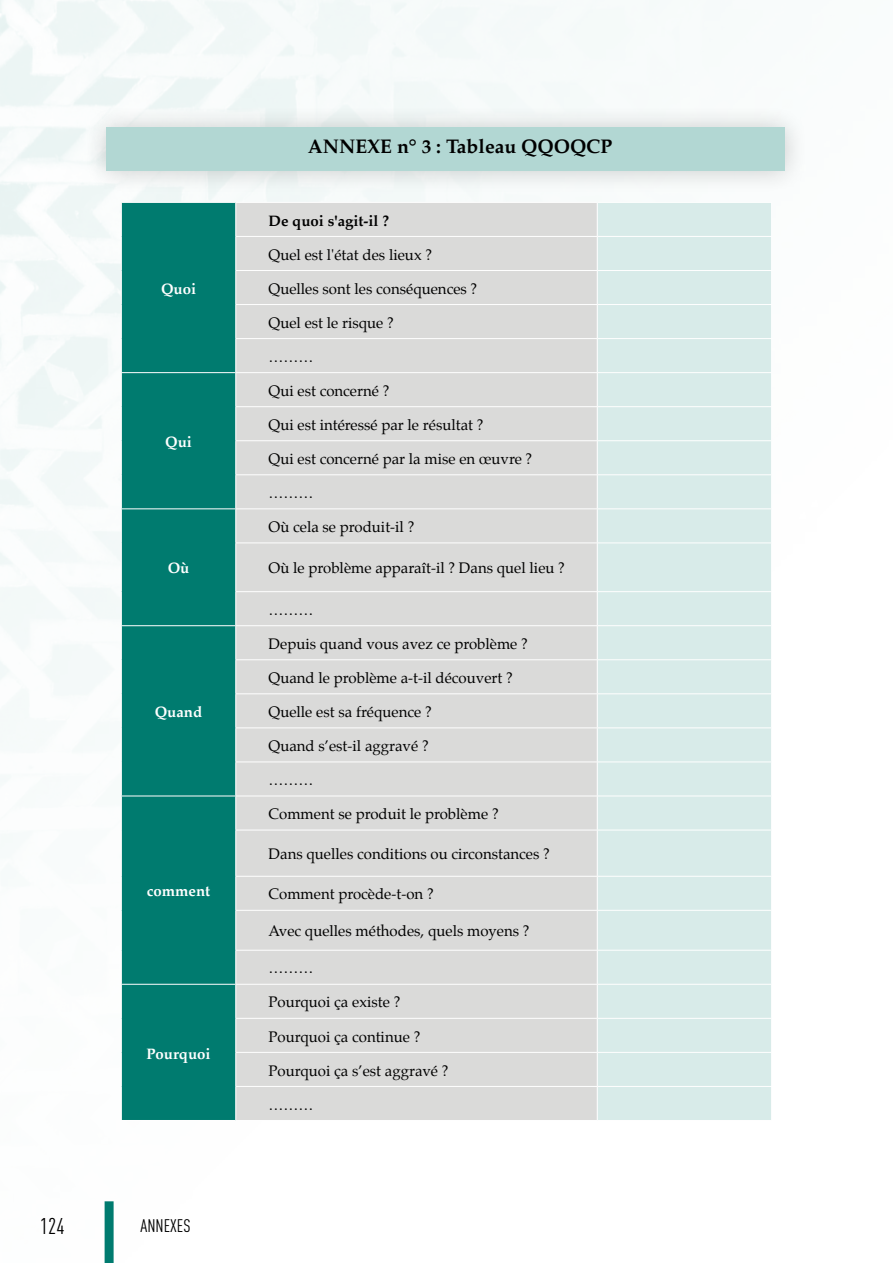
<style>
.page{position:relative;width:893px;height:1263px;background:#fff}
.page>*{position:absolute;margin:0;border:0;box-sizing:border-box;transform-origin:0 0}
.t1{font:condensed 22.5px "DINOT";color:#000}
.t2{font:700 19.5px "Palatino";color:#000}
.t3{font:condensed 18px "DINOT";color:#000}
.t4{font:15px "Palatino";color:#000}
.t5{font:700 15px "Palatino";color:#fff}
.t6{font:700 15px "Palatino";color:#000}
</style>
<div class="page">
<div style="left:105px;top:1201px;width:9px;height:62px;background:#007b6f"></div>
<div style="left:82px;top:104px;width:727px;height:91px;background:#000;opacity:.2"></div>
<div style="left:106px;top:128px;width:679px;height:43px;background:#b2d7d3"></div>
<div style="left:122px;top:203px;width:113px;height:917px;background:#007b6f"></div>
<div style="left:236px;top:203px;width:361px;height:917px;background:#dadad9"></div>
<div style="left:598px;top:203px;width:173px;height:917px;background:#d8ebe9"></div>
<hr style="left:235px;top:236px;width:362px;height:1px;background:#fff">
<hr style="left:597px;top:236px;width:175px;height:1px;background:#fff">
<hr style="left:235px;top:270px;width:362px;height:1px;background:#fff">
<hr style="left:597px;top:270px;width:175px;height:1px;background:#fff">
<hr style="left:235px;top:304px;width:362px;height:1px;background:#fff">
<hr style="left:597px;top:304px;width:175px;height:1px;background:#fff">
<hr style="left:235px;top:338px;width:362px;height:1px;background:#fff">
<hr style="left:597px;top:338px;width:175px;height:1px;background:#fff">
<hr style="left:121px;top:372px;width:115px;height:1px;background:#fff">
<hr style="left:236px;top:372px;width:361px;height:1px;background:#fff">
<hr style="left:597px;top:372px;width:175px;height:1px;background:#fff">
<hr style="left:235px;top:406px;width:362px;height:1px;background:#fff">
<hr style="left:597px;top:406px;width:175px;height:1px;background:#fff">
<hr style="left:235px;top:440px;width:362px;height:1px;background:#fff">
<hr style="left:597px;top:440px;width:175px;height:1px;background:#fff">
<hr style="left:235px;top:474px;width:362px;height:1px;background:#fff">
<hr style="left:597px;top:474px;width:175px;height:1px;background:#fff">
<hr style="left:121px;top:508px;width:115px;height:1px;background:#fff">
<hr style="left:236px;top:508px;width:361px;height:1px;background:#fff">
<hr style="left:597px;top:508px;width:175px;height:1px;background:#fff">
<hr style="left:235px;top:542px;width:362px;height:1px;background:#fff">
<hr style="left:597px;top:542px;width:175px;height:1px;background:#fff">
<hr style="left:235px;top:591px;width:362px;height:1px;background:#fff">
<hr style="left:597px;top:591px;width:175px;height:1px;background:#fff">
<hr style="left:121px;top:625px;width:115px;height:1px;background:#fff">
<hr style="left:236px;top:625px;width:361px;height:1px;background:#fff">
<hr style="left:597px;top:625px;width:175px;height:1px;background:#fff">
<hr style="left:235px;top:659px;width:362px;height:1px;background:#fff">
<hr style="left:597px;top:659px;width:175px;height:1px;background:#fff">
<hr style="left:235px;top:693px;width:362px;height:1px;background:#fff">
<hr style="left:597px;top:693px;width:175px;height:1px;background:#fff">
<hr style="left:235px;top:727px;width:362px;height:1px;background:#fff">
<hr style="left:597px;top:727px;width:175px;height:1px;background:#fff">
<hr style="left:235px;top:761px;width:362px;height:1px;background:#fff">
<hr style="left:597px;top:761px;width:175px;height:1px;background:#fff">
<hr style="left:121px;top:796px;width:115px;height:1px;background:#fff">
<hr style="left:236px;top:796px;width:361px;height:1px;background:#fff">
<hr style="left:597px;top:796px;width:175px;height:1px;background:#fff">
<hr style="left:235px;top:830px;width:362px;height:1px;background:#fff">
<hr style="left:597px;top:830px;width:175px;height:1px;background:#fff">
<hr style="left:235px;top:876px;width:362px;height:1px;background:#fff">
<hr style="left:597px;top:876px;width:175px;height:1px;background:#fff">
<hr style="left:235px;top:910px;width:362px;height:1px;background:#fff">
<hr style="left:597px;top:910px;width:175px;height:1px;background:#fff">
<hr style="left:235px;top:950px;width:362px;height:1px;background:#fff">
<hr style="left:597px;top:950px;width:175px;height:1px;background:#fff">
<hr style="left:121px;top:984px;width:115px;height:1px;background:#fff">
<hr style="left:236px;top:984px;width:361px;height:1px;background:#fff">
<hr style="left:597px;top:984px;width:175px;height:1px;background:#fff">
<hr style="left:235px;top:1018px;width:362px;height:1px;background:#fff">
<hr style="left:597px;top:1018px;width:175px;height:1px;background:#fff">
<hr style="left:235px;top:1052px;width:362px;height:1px;background:#fff">
<hr style="left:597px;top:1052px;width:175px;height:1px;background:#fff">
<hr style="left:235px;top:1086px;width:362px;height:1px;background:#fff">
<hr style="left:597px;top:1086px;width:175px;height:1px;background:#fff">
<p class="t5" style="left:161px;top:276px;width:36px">Quoi</p>
<p class="t5" style="left:165px;top:429px;width:28px">Qui</p>
<p class="t5" style="left:168px;top:555px;width:23px">Où</p>
<p class="t5" style="left:155px;top:699px;width:49px">Quand</p>
<p class="t5" style="left:147px;top:878px;width:65px">comment</p>
<p class="t5" style="left:146px;top:1041px;width:66px">Pourquoi</p>
<h1 class="t1" style="left:40px;top:1213px;width:26px">124</h1>
<p class="t3" style="left:141px;top:1215px;width:52px">ANNEXES</p>
<h2 class="t2" style="left:308px;top:130px;width:306px">ANNEXE n° 3 : Tableau QQOQCP</h2>
<p class="t6" style="left:269px;top:208px;width:122px">De quoi s'agit-il ?</p>
<p class="t4" style="left:269px;top:242px;width:165px">Quel est l'état des lieux ?</p>
<p class="t4" style="left:269px;top:276px;width:210px">Quelles sont les conséquences ?</p>
<p class="t4" style="left:269px;top:310px;width:127px">Quel est le risque ?</p>
<p class="t4" style="left:269px;top:344px;width:46px">………</p>
<p class="t4" style="left:269px;top:378px;width:122px">Qui est concerné ?</p>
<p class="t4" style="left:269px;top:412px;width:216px">Qui est intéressé par le résultat ?</p>
<p class="t4" style="left:269px;top:446px;width:265px">Qui est concerné par la mise en œuvre ?</p>
<p class="t4" style="left:269px;top:480px;width:46px">………</p>
<p class="t4" style="left:269px;top:514px;width:147px">Où cela se produit-il ?</p>
<p class="t4" style="left:269px;top:556px;width:298px">Où le problème apparaît-il ? Dans quel lieu ?</p>
<p class="t4" style="left:269px;top:597px;width:46px">………</p>
<p class="t4" style="left:269px;top:631px;width:261px">Depuis quand vous avez ce problème ?</p>
<p class="t4" style="left:269px;top:665px;width:246px">Quand le problème a-t-il découvert ?</p>
<p class="t4" style="left:269px;top:699px;width:165px">Quelle est sa fréquence ?</p>
<p class="t4" style="left:269px;top:733px;width:162px">Quand s’est-il aggravé ?</p>
<p class="t4" style="left:269px;top:767px;width:46px">………</p>
<p class="t4" style="left:269px;top:801px;width:232px">Comment se produit le problème ?</p>
<p class="t4" style="left:269px;top:842px;width:283px">Dans quelles conditions ou circonstances ?</p>
<p class="t4" style="left:269px;top:882px;width:167px">Comment procède-t-on ?</p>
<p class="t4" style="left:269px;top:919px;width:263px">Avec quelles méthodes, quels moyens ?</p>
<p class="t4" style="left:269px;top:956px;width:46px">………</p>
<p class="t4" style="left:269px;top:990px;width:133px">Pourquoi ça existe ?</p>
<p class="t4" style="left:269px;top:1024px;width:153px">Pourquoi ça continue ?</p>
<p class="t4" style="left:269px;top:1058px;width:182px">Pourquoi ça s’est aggravé ?</p>
<p class="t4" style="left:269px;top:1092px;width:46px">………</p>
</div>
